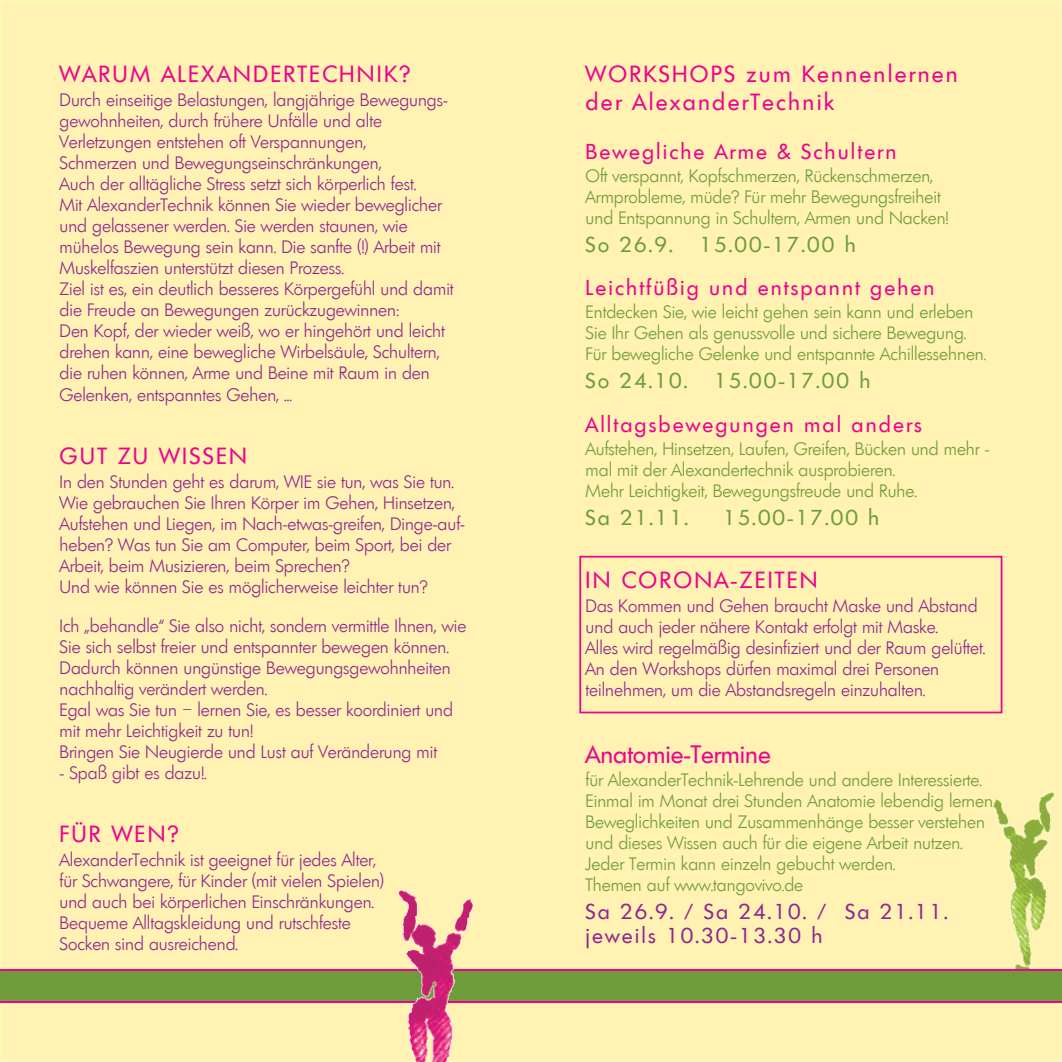
<style>
.page{position:relative;width:1062px;height:1062px;background:#fff}
.page>*{position:absolute;margin:0;border:0;box-sizing:border-box;transform-origin:0 0}
.t1{font:24.5px "Limerick";color:#ed028c}
.t2{font:22.75px/28px "Limerick";letter-spacing:.1em;color:#ed028c}
.t3{font:21px "Limerick";letter-spacing:.1em;color:#ed028c}
.t4{font:21px "Limerick";letter-spacing:.1em;color:#6e9c3b}
.t5{font:21px/24.5px "Limerick";letter-spacing:.1em;color:#90278e}
.t6{font:300 17.5px/21px "Limerick";color:#90278e}
.t7{font:300 17.5px/21px "Limerick";color:#6e9c3b}
</style>
<div class="page">
<div style="left:1px;top:1px;width:1060px;height:1060px;background:#fff2b3"></div>
<img style="left:974px;top:784px;width:88px;height:185px">
<div style="left:0;top:1000px;width:1062px;height:3px;border:2px solid #ed028c"></div>
<div style="left:0;top:969px;width:1062px;height:2px;border:2px solid #ed028c"></div>
<div style="left:1px;top:972px;width:1060px;height:28px;background:#6e9c3b"></div>
<div style="left:0;top:971px;width:1062px;height:30px;border:2px solid #6e9c3b"></div>
<img style="left:357px;top:889px;width:218px;height:173px">
<div style="left:579px;top:556px;width:423px;height:157px;border:2px solid #ed028c"></div>
<h2 class="t2" style="left:60px;top:60px;width:352px">WARUM ALEXANDERTECHNIK?</h2>
<p class="t6" style="left:60px;top:90px;width:395px">Durch einseitige Belastungen, langjährige Bewegungs&shy;gewohnheiten, durch frühere Unfälle und alte Verletzungen entstehen oft Verspannungen,<br>Schmerzen und Bewegungseinschränkungen,<br>Auch der alltägliche Stress setzt sich körperlich fest.<br>Mit AlexanderTechnik können Sie wieder beweglicher und gelassener werden. Sie werden staunen, wie mühelos Bewegung sein kann. Die sanfte (!) Arbeit mit Muskelfaszien unterstützt diesen Prozess.<br>Ziel ist es, ein deutlich besseres Körpergefühl und damit die Freude an Bewegungen zurückzugewinnen:<br>Den Kopf, der wieder weiß, wo er hingehört und leicht drehen kann, eine bewegliche Wirbelsäule, Schultern, die ruhen können, Arme und Beine mit Raum in den Gelenken, entspanntes Gehen, ...</p>
<h2 class="t2" style="left:60px;top:441px;width:189px">GUT ZU WISSEN</h2>
<p class="t6" style="left:60px;top:471px;width:407px">In den Stunden geht es darum, WIE sie tun, was Sie tun.<br>Wie gebrauchen Sie Ihren Körper im Gehen, Hinsetzen, Aufstehen und Liegen, im Nach-etwas-greifen, Dinge-auf&shy;heben? Was tun Sie am Computer, beim Sport, bei der Arbeit, beim Musizieren, beim Sprechen?<br>Und wie können Sie es möglicherweise leichter tun?</p>
<p class="t6" style="left:60px;top:615px;width:408px">Ich „behandle“ Sie also nicht, sondern vermittle Ihnen, wie Sie sich selbst freier und entspannter bewegen können.<br>Dadurch können ungünstige Bewegungsgewohnheiten nachhaltig verändert werden.<br>Egal was Sie tun – lernen Sie, es besser koordiniert und mit mehr Leichtigkeit zu tun!<br>Bringen Sie Neugierde und Lust auf Veränderung mit</p>
<p class="t6" style="left:60px;top:762px;width:149px">- Spaß gibt es dazu!.</p>
<h2 class="t2" style="left:60px;top:819px;width:120px">FÜR WEN?</h2>
<p class="t6" style="left:60px;top:849px;width:326px">AlexanderTechnik ist geeignet für jedes Alter, für Schwangere, für Kinder (mit vielen Spielen) und auch bei körperlichen Einschränkungen.<br>Bequeme Alltagskleidung und rutschfeste Socken sind ausreichend.</p>
<h2 class="t2" style="left:585px;top:60px;width:374px">WORKSHOPS zum Kennenlernen der AlexanderTechnik</h2>
<p class="t3" style="left:585px;top:138px;width:312px">Bewegliche Arme &amp; Schultern</p>
<p class="t7" style="left:585px;top:165px;width:364px">Oft verspannt, Kopfschmerzen, Rückenschmerzen,<br>Armprobleme, müde? Für mehr Bewegungsfreiheit und Entspannung in Schultern, Armen und Nacken!</p>
<p class="t4" style="left:585px;top:231px;width:89px">So 26.9.</p>
<p class="t4" style="left:699px;top:231px;width:158px">15.00-17.00 h</p>
<p class="t3" style="left:585px;top:275px;width:350px">Leichtfüßig und entspannt gehen</p>
<p class="t7" style="left:585px;top:301px;width:402px">Entdecken Sie, wie leicht gehen sein kann und erleben<br>Sie Ihr Gehen als genussvolle und sichere Bewegung.<br>Für bewegliche Gelenke und entspannte Achillessehnen.</p>
<p class="t4" style="left:585px;top:367px;width:103px">So 24.10.</p>
<p class="t4" style="left:714px;top:367px;width:158px">15.00-17.00 h</p>
<p class="t3" style="left:585px;top:411px;width:338px">Alltagsbewegungen mal anders</p>
<p class="t7" style="left:585px;top:438px;width:405px">Aufstehen, Hinsetzen, Laufen, Greifen, Bücken und mehr - mal mit der Alexandertechnik ausprobieren.<br>Mehr Leichtigkeit, Bewegungsfreude und Ruhe.</p>
<p class="t4" style="left:585px;top:504px;width:104px">Sa 21.11.</p>
<p class="t4" style="left:723px;top:504px;width:158px">15.00-17.00 h</p>
<h2 class="t2" style="left:585px;top:565px;width:233px">IN CORONA-ZEITEN</h2>
<p class="t6" style="left:585px;top:595px;width:401px">Das Kommen und Gehen braucht Maske und Abstand und auch jeder nähere Kontakt erfolgt mit Maske.<br>Alles wird regelmäßig desinfiziert und der Raum gelüftet.<br>An den Workshops dürfen maximal drei Personen teilnehmen, um die Abstandsregeln einzuhalten.</p>
<h1 class="t1" style="left:585px;top:739px;width:187px">Anatomie-Termine</h1>
<p class="t7" style="left:585px;top:769px;width:411px">für AlexanderTechnik-Lehrende und andere Interessierte.<br>Einmal im Monat drei Stunden Anatomie lebendig lernen.<br>Beweglichkeiten und Zusammenhänge besser verstehen und dieses Wissen auch für die eigene Arbeit nutzen.<br>Jeder Termin kann einzeln gebucht werden.<br>Themen auf www.tangovivo.de</p>
<p class="t5" style="left:585px;top:899px;width:363px">Sa 26.9. / Sa 24.10. / Sa 21.11. jeweils 10.30-13.30 h</p>
</div>
